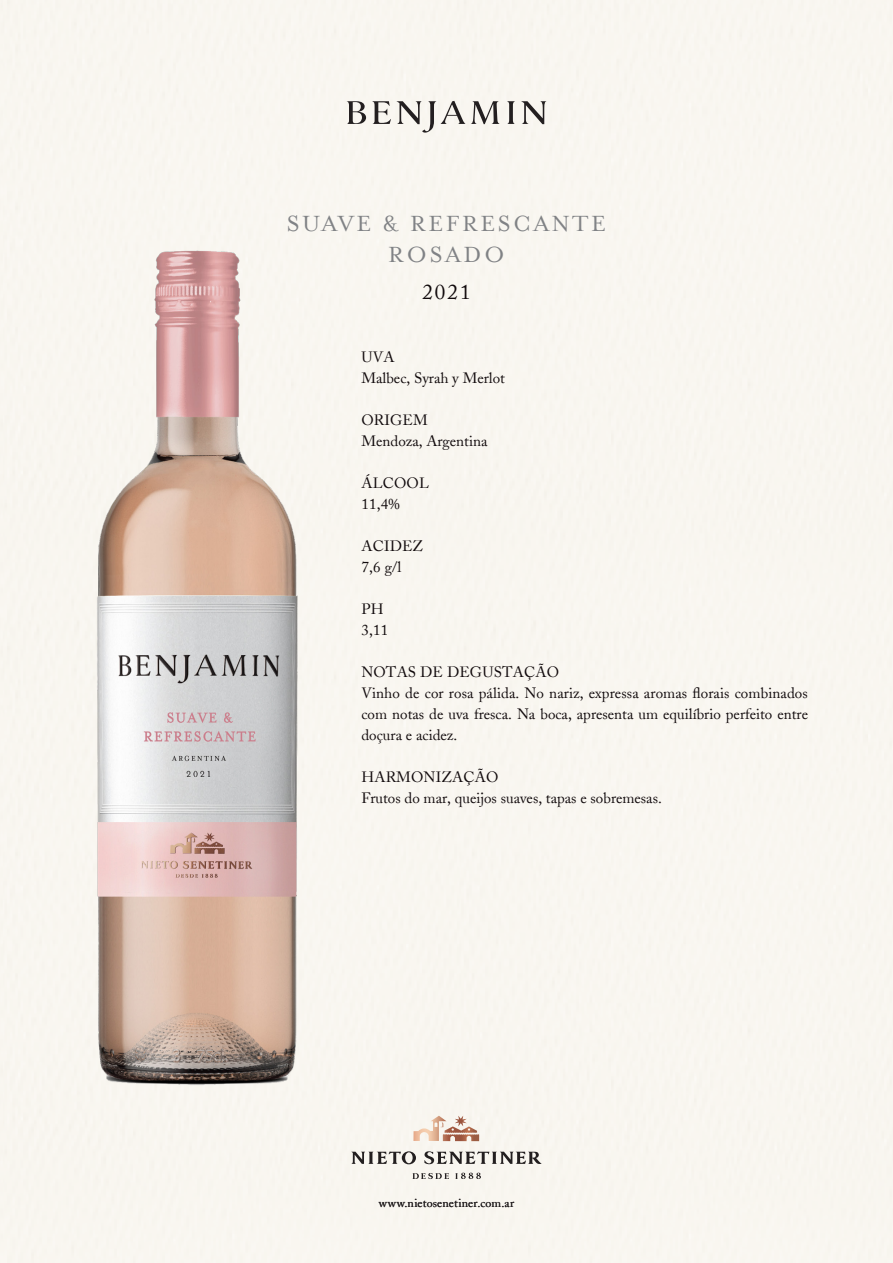
<style>
.page{position:relative;width:893px;height:1263px;background:#fff}
.page>*{position:absolute;margin:0;border:0;box-sizing:border-box;transform-origin:0 0}
.t1{font:25.5px "Mrs Eaves Roman";letter-spacing:.1em;color:#808285}
.t2{font:21px "Adobe Caslon";color:#110a0c}
.t3{font:15px/21px "Adobe Caslon";color:#110a0c;text-align:justify}
.t4{font:12px "Adobe Caslon";letter-spacing:.015em;color:#231f20}
</style>
<div class="page">
<svg style="left:413px;top:1116px;width:66px;height:25px"></svg>
<svg style="left:351px;top:1151px;width:191px;height:28px"></svg>
<svg style="left:346px;top:101px;width:20px;height:23px"></svg>
<svg style="left:372px;top:101px;width:128px;height:32px"></svg>
<svg style="left:507px;top:101px;width:8px;height:23px"></svg>
<svg style="left:521px;top:101px;width:26px;height:23px"></svg>
<img style="left:60px;top:234px;width:272px;height:872px">
<p class="t1" style="left:287px;top:212px;width:321px">SUAVE &amp; REFRESCANTE</p>
<p class="t1" style="left:388px;top:243px;width:118px">ROSADO</p>
<p class="t2" style="left:422px;top:279px;width:50px">2021</p>
<p class="t3" style="left:361px;top:347px;width:35px">UVA</p>
<p class="t3" style="left:361px;top:368px;width:145px">Malbec, Syrah y Merlot</p>
<p class="t3" style="left:361px;top:410px;width:68px">ORIGEM</p>
<p class="t3" style="left:361px;top:431px;width:127px">Mendoza, Argentina</p>
<p class="t3" style="left:361px;top:473px;width:69px">ÁLCOOL</p>
<p class="t3" style="left:361px;top:494px;width:40px">11,4%</p>
<p class="t3" style="left:361px;top:536px;width:63px">ACIDEZ</p>
<p class="t3" style="left:361px;top:557px;width:41px">7,6 g/l</p>
<p class="t3" style="left:361px;top:599px;width:24px">PH</p>
<p class="t3" style="left:361px;top:620px;width:28px">3,11</p>
<p class="t3" style="left:361px;top:662px;width:199px">NOTAS DE DEGUSTAÇÃO</p>
<p class="t3" style="left:361px;top:683px;width:448px">Vinho de cor rosa pálida. No nariz, expressa aromas florais combinados com notas de uva fresca. Na boca, apresenta um equilíbrio perfeito entre doçura e acidez.</p>
<p class="t3" style="left:361px;top:767px;width:138px">HARMONIZAÇÃO</p>
<p class="t3" style="left:361px;top:788px;width:302px">Frutos do mar, queijos suaves, tapas e sobremesas.</p>
<p class="t4" style="left:379px;top:1195px;width:137px">www.nietosenetiner.com.ar</p>
</div>
